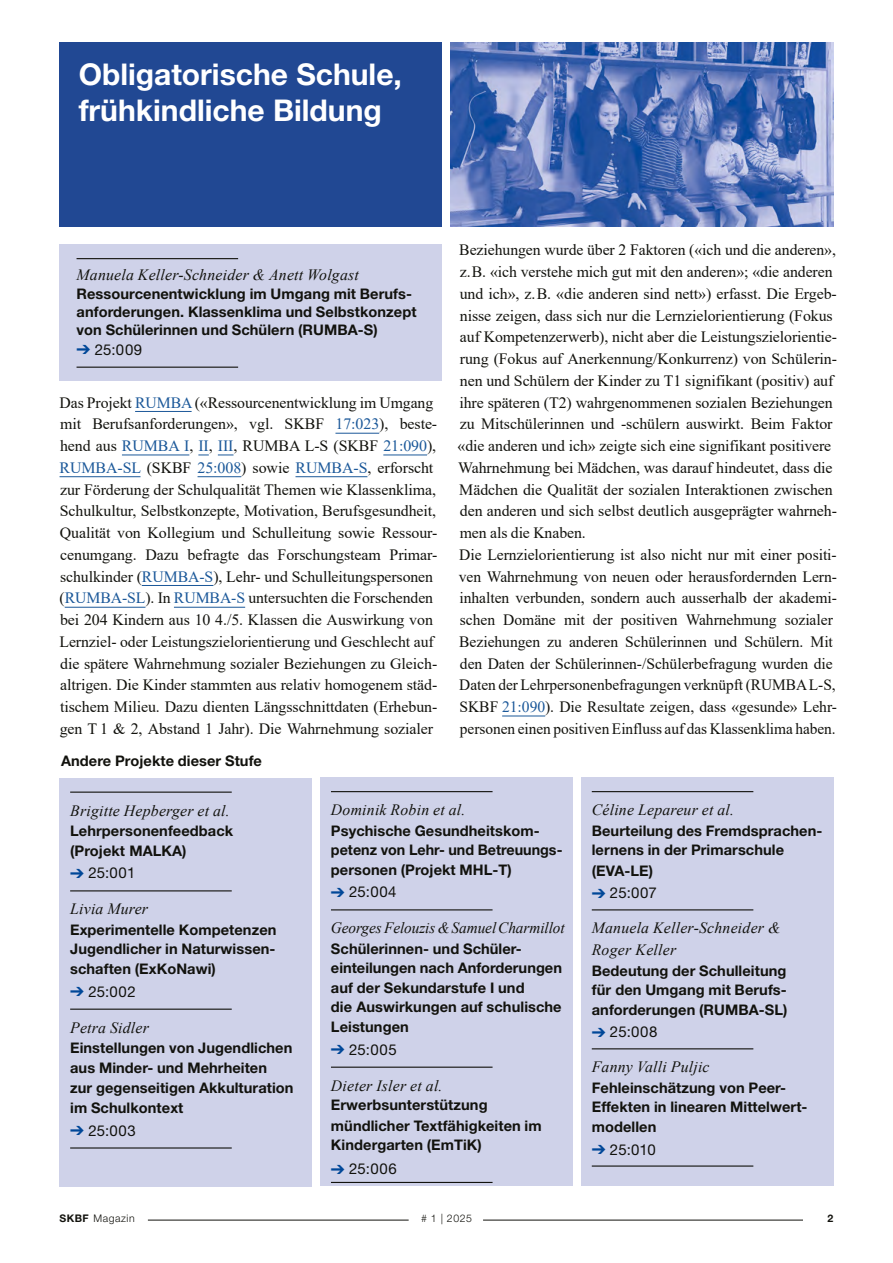
<style>
.page{position:relative;width:893px;height:1263px;background:#fff}
.page>*{position:absolute;margin:0;border:0;box-sizing:border-box;transform-origin:0 0}
.t1{font:700 30px/36px "Helvetica Neue LT Std";color:#fff}
.t2{font:15.75px/21.8px "Times New Roman";letter-spacing:-.005em;color:#12120d}
.t3{font:italic 15.75px/21.8px "Times New Roman";letter-spacing:.015em;color:#12120d}
.t4{font:italic 15.75px "Times New Roman";letter-spacing:-.005em;color:#12120d}
.t5{font:15px "Helvetica Neue LT Std";letter-spacing:.035em;color:#12120d}
.t6{font:700 14.7px/19.5px "Helvetica Neue LT Std";letter-spacing:.005em;color:#12120d}
.t7{font:300 10.5px "Helvetica Neue LT Std";letter-spacing:.05em;color:#12120d}
.t8{font:700 10.5px "Helvetica Neue LT Std";color:#12120d}
.s1{color:#004798}
.s2{color:#1b5899}
.s3{font-weight:700}
</style>
<div class="page">
<hr style="left:148px;top:1220px;width:261px;height:1px;background:#12120d">
<hr style="left:483px;top:1220px;width:320px;height:1px;background:#12120d">
<div style="left:60px;top:43px;width:382px;height:184px;background:#214893"></div>
<img style="left:451px;top:43px;width:382px;height:184px">
<div style="left:60px;top:244px;width:382px;height:137px;background:#cfd2e9"></div>
<hr style="left:77px;top:258px;width:161px;height:1px;background:#12120d">
<hr style="left:77px;top:367px;width:161px;height:1px;background:#12120d">
<hr style="left:135px;top:411px;width:57px;height:1px;background:#1b5899">
<hr style="left:335px;top:433px;width:44px;height:1px;background:#1b5899">
<hr style="left:122px;top:455px;width:67px;height:1px;background:#1b5899">
<svg style="left:218px;top:455px;width:15px;height:1px"></svg>
<hr style="left:383px;top:455px;width:44px;height:1px;background:#1b5899">
<hr style="left:60px;top:476px;width:81px;height:1px;background:#1b5899">
<hr style="left:198px;top:476px;width:43px;height:1px;background:#1b5899">
<hr style="left:295px;top:476px;width:72px;height:1px;background:#1b5899">
<hr style="left:142px;top:585px;width:71px;height:1px;background:#1b5899">
<hr style="left:65px;top:607px;width:80px;height:1px;background:#1b5899">
<hr style="left:174px;top:607px;width:71px;height:1px;background:#1b5899">
<hr style="left:502px;top:716px;width:43px;height:1px;background:#1b5899">
<div style="left:320px;top:777px;width:253px;height:409px;background:#cfd2e9"></div>
<hr style="left:331px;top:791px;width:162px;height:1px;background:#12120d">
<hr style="left:331px;top:909px;width:162px;height:1px;background:#12120d">
<hr style="left:331px;top:1066px;width:162px;height:2px;background:#12120d">
<hr style="left:331px;top:1182px;width:162px;height:1px;background:#12120d">
<div style="left:581px;top:777px;width:252px;height:409px;background:#cfd2e9"></div>
<hr style="left:592px;top:791px;width:161px;height:1px;background:#12120d">
<hr style="left:592px;top:909px;width:161px;height:1px;background:#12120d">
<hr style="left:592px;top:1048px;width:161px;height:1px;background:#12120d">
<hr style="left:592px;top:1165px;width:161px;height:1px;background:#12120d">
<div style="left:60px;top:778px;width:252px;height:408px;background:#cfd2e9"></div>
<hr style="left:70px;top:791px;width:162px;height:2px;background:#12120d">
<hr style="left:70px;top:890px;width:162px;height:1px;background:#12120d">
<hr style="left:70px;top:1008px;width:162px;height:2px;background:#12120d">
<hr style="left:70px;top:1147px;width:162px;height:1px;background:#12120d">
<h1 class="t1" style="left:79px;top:56px;width:325px">Obligatorische Schule, frühkindliche Bildung</h1>
<p class="t3" style="left:77px;top:263px;width:284px">Manuela Keller-Schneider &amp; Anett Wolgast</p>
<p class="t6" style="left:77px;top:284px;width:341px;line-height:18px">Ressourcenentwicklung im Umgang mit Berufs&shy;anforderungen. Klassenklima und Selbstkonzept von Schülerinnen und Schülern (RUMBA-S)</p>
<p class="t5" style="left:77px;top:340px;width:67px"><span class="s1">➔</span> 25:009</p>
<p class="t2" style="left:59px;top:391px;width:379px">Das Projekt <span class="s2">RUMBA</span> («Ressourcenentwicklung im Umgang mit Berufsanforderungen», vgl. SKBF <span class="s2">17:023</span>), beste&shy;hend aus <span class="s2">RUMBA I</span>, <span class="s2">II</span>, <span class="s2">III</span>, RUMBA L-S (SKBF <span class="s2">21:090</span>), <span class="s2">RUMBA-SL</span> (SKBF <span class="s2">25:008</span>) sowie <span class="s2">RUMBA-S</span>, erforscht zur Förderung der Schulqualität Themen wie Klassenklima, Schulkultur, Selbstkonzepte, Motivation, Berufsgesundheit, Qualität von Kollegium und Schulleitung sowie Ressour&shy;cenumgang. Dazu befragte das Forschungsteam Primar&shy;schulkinder (<span class="s2">RUMBA-S</span>), Lehr- und Schulleitungspersonen (<span class="s2">RUMBA-SL</span>). In <span class="s2">RUMBA-S</span> untersuchten die Forschenden bei 204 Kindern aus 10 4./5. Klassen die Auswirkung von Lernziel- oder Leistungszielorientierung und Geschlecht auf die spätere Wahrnehmung sozialer Beziehungen zu Gleich&shy;altrigen. Die Kinder stammten aus relativ homogenem städ&shy;tischem Milieu. Dazu dienten Längsschnittdaten (Erhebun&shy;gen T 1 &amp; 2, Abstand 1 Jahr). Die Wahrnehmung sozialer</p>
<p class="t6" style="left:61px;top:751px;width:202px">Andere Projekte dieser Stufe</p>
<p class="t2" style="left:458px;top:239px;width:381px">Beziehungen wurde über 2 Faktoren («ich und die anderen», z. B. «ich verstehe mich gut mit den anderen»; «die anderen und ich», z. B. «die anderen sind nett») erfasst. Die Ergeb&shy;nisse zeigen, dass sich nur die Lernzielorientierung (Fokus auf Kompetenzerwerb), nicht aber die Leistungszielorientie&shy;rung (Fokus auf Anerkennung/Konkurrenz) von Schülerin&shy;nen und Schülern der Kinder zu T1 signifikant (positiv) auf ihre späteren (T2) wahrgenommenen sozialen Beziehungen zu Mitschülerinnen und -schülern auswirkt. Beim Faktor «die anderen und ich» zeigte sich eine signifikant positivere Wahrnehmung bei Mädchen, was darauf hindeutet, dass die Mädchen die Qualität der sozialen Interaktionen zwischen den anderen und sich selbst deutlich ausgeprägter wahrneh&shy;men als die Knaben.<br>Die Lernzielorientierung ist also nicht nur mit einer positi&shy;ven Wahrnehmung von neuen oder herausfordernden Lern&shy;inhalten verbunden, sondern auch ausserhalb der akademi&shy;schen Domäne mit der positiven Wahrnehmung sozialer Beziehungen zu anderen Schülerinnen und Schülern. Mit den Daten der Schülerinnen-/Schülerbefragung wurden die Daten der Lehrpersonenbefragungen verknüpft (RUMBA L-S, SKBF <span class="s2">21:090</span>). Die Resultate zeigen, dass «gesunde» Lehr&shy;personen einen positiven Einfluss auf das Klassenklima haben.</p>
<p class="t3" style="left:70px;top:799px;width:161px">Brigitte Hepberger et al.</p>
<p class="t6" style="left:70px;top:821px;width:165px">Lehrpersonenfeedback (Projekt MALKA)</p>
<p class="t5" style="left:70px;top:864px;width:67px"><span class="s1">➔</span> 25:001</p>
<p class="t3" style="left:70px;top:898px;width:79px">Livia Murer</p>
<p class="t6" style="left:70px;top:919px;width:208px">Experimentelle Kompetenzen<br>Jugendlicher in Naturwissen&shy;schaften (ExKoNawi)</p>
<p class="t5" style="left:70px;top:982px;width:67px"><span class="s1">➔</span> 25:002</p>
<p class="t3" style="left:70px;top:1016px;width:80px">Petra Sidler</p>
<p class="t6" style="left:70px;top:1038px;width:225px">Einstellungen von Jugendlichen aus Minder- und Mehrheiten<br>zur gegenseitigen Akkulturation im Schulkontext</p>
<p class="t5" style="left:70px;top:1121px;width:67px"><span class="s1">➔</span> 25:003</p>
<p class="t3" style="left:331px;top:798px;width:136px">Dominik Robin et al.</p>
<p class="t6" style="left:331px;top:820px;width:233px">Psychische Gesundheits kom&shy;petenz von Lehr- und Betreuungs&shy;personen (Projekt MHL-T)</p>
<p class="t5" style="left:331px;top:883px;width:67px"><span class="s1">➔</span> 25:004</p>
<p class="t4" style="left:331px;top:917px;width:235px">Georges Felouzis &amp; Samuel Charmillot</p>
<p class="t6" style="left:331px;top:938px;width:233px">Schülerinnen- und Schüler&shy;einteilungen nach Anforderungen auf der Sekundarstufe I und<br>die Auswirkungen auf schulische<br>Leistungen</p>
<p class="t5" style="left:331px;top:1040px;width:67px"><span class="s1">➔</span> 25:005</p>
<p class="t3" style="left:331px;top:1074px;width:113px">Dieter Isler et al.</p>
<p class="t6" style="left:331px;top:1094px;width:212px;line-height:20px">Erwerbsunterstützung mündlicher Textfähigkeiten im<br>Kindergarten (EmTiK)</p>
<p class="t5" style="left:331px;top:1160px;width:67px"><span class="s1">➔</span> 25:006</p>
<p class="t7" style="left:60px;top:1212px;width:77px"><span class="s3">SKBF</span> Magazin</p>
<p class="t7" style="left:421px;top:1212px;width:52px"># 1 | 2025</p>
<p class="t3" style="left:592px;top:798px;width:144px">Céline Lepareur et al.</p>
<p class="t6" style="left:592px;top:820px;width:232px;line-height:20.1px">Beurteilung des Fremdsprachen&shy;lernens in der Primarschule (EVA-LE)</p>
<p class="t5" style="left:592px;top:884px;width:67px"><span class="s1">➔</span> 25:007</p>
<p class="t3" style="left:592px;top:917px;width:190px">Manuela Keller-Schneider &amp;<br>Roger Keller</p>
<p class="t6" style="left:592px;top:960px;width:197px">Bedeutung der Schulleitung für den Umgang mit Berufs&shy;anforderungen (RUMBA-SL)</p>
<p class="t5" style="left:592px;top:1023px;width:67px"><span class="s1">➔</span> 25:008</p>
<p class="t3" style="left:592px;top:1056px;width:119px">Fanny Valli Puljic</p>
<p class="t6" style="left:592px;top:1077px;width:216px">Fehleinschätzung von Peer-<br>Effekten in linearen Mittelwert&shy;modellen</p>
<p class="t5" style="left:592px;top:1140px;width:66px"><span class="s1">➔</span> 25:010</p>
<p class="t8" style="left:828px;top:1212px;width:7px">2</p>
</div>
